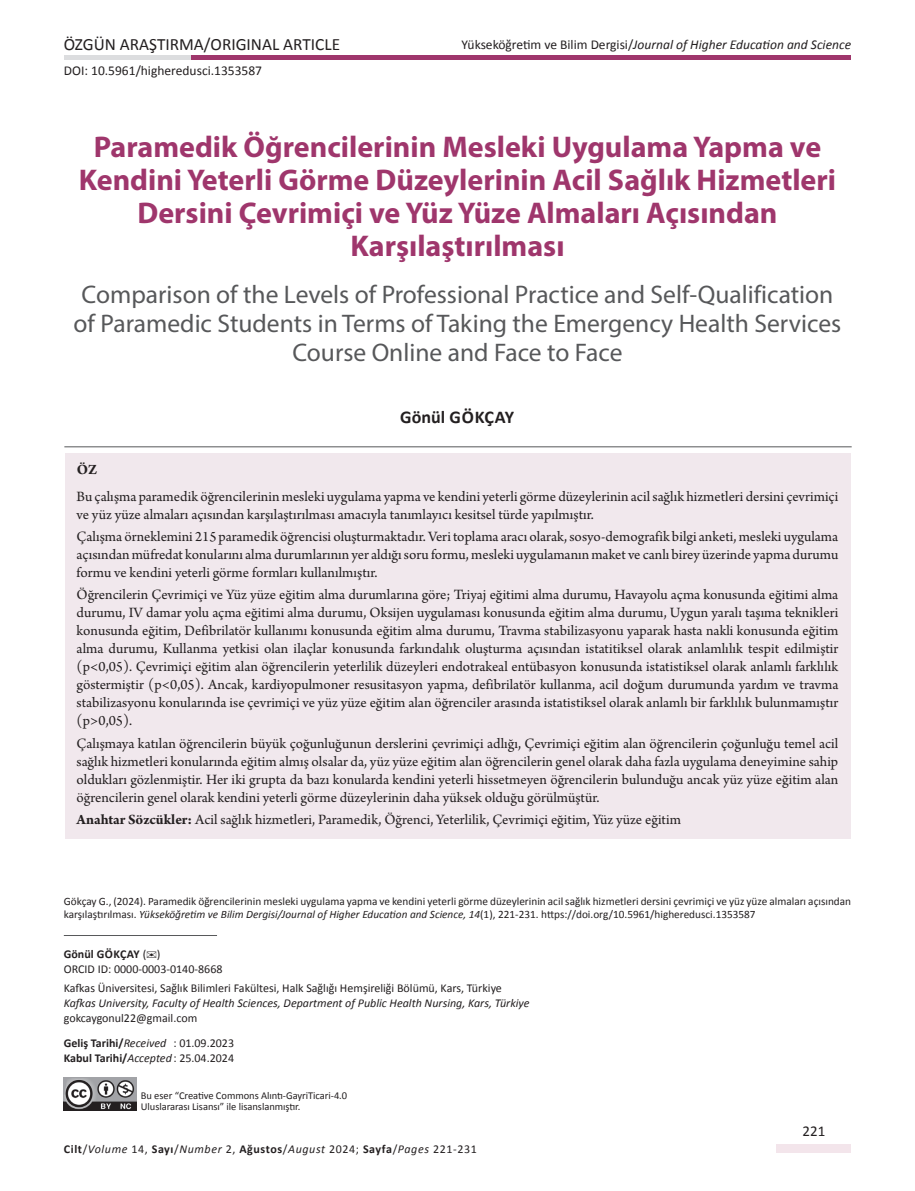
<style>
.page{position:relative;width:915px;height:1191px;background:#fff}
.page>*{position:absolute;margin:0;border:0;box-sizing:border-box;transform-origin:0 0}
.t1{font:700 30px/33px "Myriad Pro";color:#9f366c;text-align:center}
.t2{font:25.5px/29.2px "Myriad Pro";color:#57585a;text-align:center}
.t3{font:700 18px "Calibri";color:#231f20}
.t4{font:17.25px "Calibri";color:#231f20}
.t5{font:15px/18px "Arno Pro";color:#231f20;text-align:justify}
.t6{font:15px "Calibri";color:#231f20}
.t7{font:700 15px "Arno Pro";color:#231f20}
.t8{font:italic 13.5px "Calibri";color:#231f20}
.t9{font:13.5px "Calibri";color:#231f20}
.t10{font:12px/15px "Calibri";color:#231f20}
.t11{font:italic 12px "Calibri";color:#231f20}
.t12{font:italic 12px "Calibri";letter-spacing:.05em;color:#231f20}
.t13{font:700 12px "Calibri";color:#231f20}
.t14{font:11.25px/13.5px "Calibri";color:#231f20}
.t15{font:10.5px/11.2px "Calibri";letter-spacing:-.005em;color:#231f20}
.s1{font-style:normal}
.s2{font-weight:700}
.s3{font-style:italic}
.s4{font-weight:400;font-style:italic}
.s5{font-weight:400}
.s6{font-weight:700;font-style:normal}
</style>
<div class="page">
<div style="left:776px;top:1144px;width:74px;height:8px;background:#f3e5eb"></div>
<div style="left:64px;top:55px;width:132px;height:5px;background:#dcdddf"></div>
<div style="left:191px;top:55px;width:659px;height:5px;background:#9f366c"></div>
<div style="left:65px;top:453px;width:785px;height:385px;background:#f1e8ed"></div>
<hr style="left:64px;top:446px;width:787px;height:1px;background:#57585a">
<hr style="left:64px;top:935px;width:153px;height:1px;background:#57585a">
<img style="left:64px;top:1077px;width:73px;height:33px">
<p class="t4" style="left:64px;top:34px;width:278px">ÖZGÜN ARAŞTIRMA/ORIGINAL ARTICLE</p>
<p class="t9" style="left:64px;top:62px;width:200px">DOI: 10.5961/higheredusci.1353587</p>
<p class="t8" style="left:461px;top:37px;width:391px"><span class="s1">Yükseköğretim ve Bilim Dergisi/</span>Journal of Higher Education and Science</p>
<h1 class="t1" style="left:79px;top:130px;width:758px">Paramedik Öğrencilerinin Mesleki Uygulama Yapma ve Kendini Yeterli Görme Düzeylerinin Acil Sağlık Hizmetleri Dersini Çevrimiçi ve Yüz Yüze Almaları Açısından Karşılaştırılması</h1>
<h2 class="t2" style="left:74px;top:279px;width:769px">Comparison of the Levels of Professional Practice and Self-Qualification of Paramedic Students in Terms of Taking the Emergency Health Services<br>Course Online and Face to Face</h2>
<p class="t3" style="left:400px;top:405px;width:115px">Gönül GÖKÇAY</p>
<p class="t7" style="left:77px;top:461px;width:22px">ÖZ</p>
<p class="t5" style="left:77px;top:488px;width:763px">Bu çalışma paramedik öğrencilerinin mesleki uygulama yapma ve kendini yeterli görme düzeylerinin acil sağlık hizmetleri dersini çevrimiçi ve yüz yüze almaları açısından karşılaştırılması amacıyla tanımlayıcı kesitsel türde yapılmıştır.</p>
<p class="t5" style="left:77px;top:528px;width:763px">Çalışma örneklemini 215 paramedik öğrencisi oluşturmaktadır. Veri toplama aracı olarak, sosyo-demografik bilgi anketi, mesleki uygulama açısından müfredat konularını alma durumlarının yer aldığı soru formu, mesleki uygulamanın maket ve canlı birey üzerinde yapma durumu formu ve kendini yeterli görme formları kullanılmıştır.</p>
<p class="t5" style="left:77px;top:586px;width:763px">Öğrencilerin Çevrimiçi ve Yüz yüze eğitim alma durumlarına göre; Triyaj eğitimi alma durumu, Havayolu açma konusunda eğitimi alma durumu, IV damar yolu açma eğitimi alma durumu, Oksijen uygulaması konusunda eğitim alma durumu, Uygun yaralı taşıma teknikleri konusunda eğitim, Defibrilatör kullanımı konusunda eğitim alma durumu, Travma stabilizasyonu yaparak hasta nakli konusunda eğitim alma durumu, Kullanma yetkisi olan ilaçlar konusunda farkındalık oluşturma açısından istatitiksel olarak anlamlılık tespit edilmiştir (p&lt;0,05). Çevrimiçi eğitim alan öğrencilerin yeterlilik düzeyleri endotrakeal entübasyon konusunda istatistiksel olarak anlamlı farklılık göstermiştir (p&lt;0,05). Ancak, kardiyopulmoner resusitasyon yapma, defibrilatör kullanma, acil doğum durumunda yardım ve travma stabilizasyonu konularında ise çevrimiçi ve yüz yüze eğitim alan öğrenciler arasında istatistiksel olarak anlamlı bir farklılık bulunmamıştır (p&gt;0,05).</p>
<p class="t5" style="left:77px;top:735px;width:763px">Çalışmaya katılan öğrencilerin büyük çoğunluğunun derslerini çevrimiçi adlığı, Çevrimiçi eğitim alan öğrencilerin çoğunluğu temel acil sağlık hizmetleri konularında eğitim almış olsalar da, yüz yüze eğitim alan öğrencilerin genel olarak daha fazla uygulama deneyimine sahip oldukları gözlenmiştir. Her iki grupta da bazı konularda kendini yeterli hissetmeyen öğrencilerin bulunduğu ancak yüz yüze eğitim alan öğrencilerin genel olarak kendini yeterli görme düzeylerinin daha yüksek olduğu görülmüştür.</p>
<p class="t5" style="left:77px;top:811px;width:605px"><span class="s2">Anahtar Sözcükler:</span> Acil sağlık hizmetleri, Paramedik, Öğrenci, Yeterlilik, Çevrimiçi eğitim, Yüz yüze eğitim</p>
<p class="t14" style="left:64px;top:893px;width:788px">Gökçay G., (2024). Paramedik öğrencilerinin mesleki uygulama yapma ve kendini yeterli görme düzeylerinin acil sağlık hizmetleri dersini çevrimiçi ve yüz yüze almaları açısından karşılaştırılması. <span class="s3">Yükseköğretim ve Bilim Dergisi/Journal of Higher Education and Science, 14</span>(1), 221-231. https://doi.org/10.5961/higheredusci.1353587</p>
<p class="t10" style="left:64px;top:946px;width:160px"><span class="s2">Gönül GÖKÇAY</span> ( )<br>ORCID ID: 0000-0003-0140-8668</p>
<p class="t10" style="left:64px;top:980px;width:439px">Kafkas Üniversitesi, Sağlık Bilimleri Fakültesi, Halk Sağlığı Hemşireliği Bölümü, Kars, Türkiye</p>
<p class="t11" style="left:64px;top:996px;width:467px">Kafkas University, Faculty of Health Sciences, Department of Public Health Nursing, Kars, Türkiye</p>
<p class="t10" style="left:64px;top:1005px;width:172px;line-height:24.8px">gokcaygonul22@gmail.com<br><span class="s2">Geliş Tarihi/</span><span class="s3">Received</span> : 01.09.2023</p>
<p class="t13" style="left:64px;top:1049px;width:172px">Kabul Tarihi/<span class="s4">Accepted</span><span class="s5">: 25.04.2024</span></p>
<p class="t15" style="left:141px;top:1089px;width:208px">Bu eser “Creative Commons Alıntı-GayriTicari-4.0<br>Uluslararası Lisansı” ile lisanslanmıştır.</p>
<p class="t12" style="left:64px;top:1141px;width:414px"><span class="s6">Cilt</span><span class="s1">/</span>Volume <span class="s1">14,</span> <span class="s6">Sayı</span><span class="s1">/</span>Number <span class="s1">2,</span> <span class="s6">Ağustos</span><span class="s1">/</span>August <span class="s1">2024;</span> <span class="s6">Sayfa</span><span class="s1">/</span>Pages <span class="s1">221-231</span></p>
<p class="t6" style="left:802px;top:1121px;width:24px">221</p>
</div>
